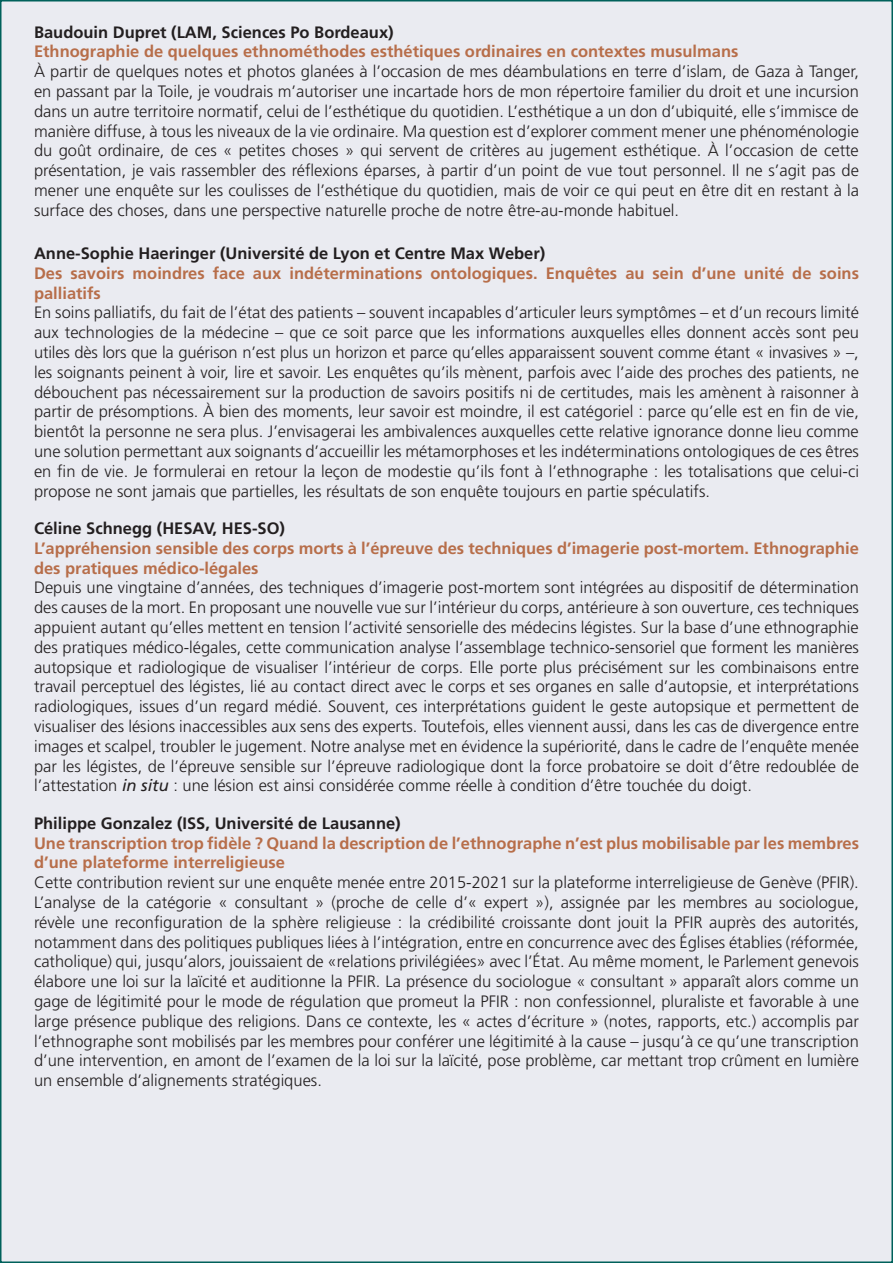
<style>
.page{position:relative;width:893px;height:1263px;background:#fff}
.page>*{position:absolute;margin:0;border:0;box-sizing:border-box;transform-origin:0 0}
.t1{font:300 16.5px/19.8px "Frutiger LT Std";color:#231f20;text-align:justify}
.t2{font:700 16.5px/19.8px "Frutiger LT Std";color:#b76e4a}
.t3{font:700 16.5px "Frutiger LT Std";color:#231f20}
.s1{font-weight:400;font-style:italic}
</style>
<div class="page">
<div style="left:0;top:0;width:893px;height:1263px;background:#eaebf1;border:2px solid #00615b"></div>
<p class="t3" style="left:34px;top:22px;width:361px">Baudouin Dupret (LAM, Sciences Po Bordeaux)</p>
<p class="t2" style="left:34px;top:42px;width:706px">Ethnographie de quelques ethnométhodes esthétiques ordinaires en contextes musulmans</p>
<p class="t1" style="left:34px;top:62px;width:826px">À partir de quelques notes et photos glanées à l’occasion de mes déambulations en terre d’islam, de Gaza à Tanger, en passant par la Toile, je voudrais m’autoriser une incartade hors de mon répertoire familier du droit et une incursion dans un autre territoire normatif, celui de l’esthétique du quotidien. L’esthétique a un don d’ubiquité, elle s’immisce de manière diffuse, à tous les niveaux de la vie ordinaire. Ma question est d’explorer comment mener une phénoménologie du goût ordinaire, de ces « petites choses » qui servent de critères au jugement esthétique. À l’occasion de cette présentation, je vais rassembler des réflexions éparses, à partir d’un point de vue tout personnel. Il ne s’agit pas de mener une enquête sur les coulisses de l’esthétique du quotidien, mais de voir ce qui peut en être dit en restant à la surface des choses, dans une perspective naturelle proche de notre être-au-monde habituel.</p>
<p class="t3" style="left:34px;top:243px;width:513px">Anne-Sophie Haeringer (Université de Lyon et Centre Max Weber)</p>
<p class="t2" style="left:34px;top:263px;width:826px">Des savoirs moindres face aux indéterminations ontologiques. Enquêtes au sein d’une unité de soins palliatifs</p>
<p class="t1" style="left:34px;top:303px;width:827px">En soins palliatifs, du fait de l’état des patients – souvent incapables d’articuler leurs symptômes – et d’un recours limité aux technologies de la médecine – que ce soit parce que les informations auxquelles elles donnent accès sont peu utiles dès lors que la guérison n’est plus un horizon et parce qu’elles apparaissent souvent comme étant « invasives » –, les soignants peinent à voir, lire et savoir. Les enquêtes qu’ils mènent, parfois avec l’aide des proches des patients, ne débouchent pas nécessairement sur la production de savoirs positifs ni de certitudes, mais les amènent à raisonner à partir de présomptions. À bien des moments, leur savoir est moindre, il est catégoriel : parce qu’elle est en fin de vie, bientôt la personne ne sera plus. J’envisagerai les ambivalences auxquelles cette relative ignorance donne lieu comme une solution permettant aux soignants d’accueillir les métamorphoses et les indéterminations ontologiques de ces êtres en fin de vie. Je formulerai en retour la leçon de modestie qu’ils font à l’ethnographe : les totalisations que celui-ci propose ne sont jamais que partielles, les résultats de son enquête toujours en partie spéculatifs.</p>
<p class="t3" style="left:34px;top:518px;width:253px">Céline Schnegg (HESAV, HES-SO)</p>
<p class="t2" style="left:34px;top:538px;width:826px">L’appréhension sensible des corps morts à l’épreuve des techniques d’imagerie post-mortem. Ethnographie des pratiques médico-légales</p>
<p class="t1" style="left:34px;top:578px;width:826px">Depuis une vingtaine d’années, des techniques d’imagerie post-mortem sont intégrées au dispositif de détermination des causes de la mort. En proposant une nouvelle vue sur l’intérieur du corps, antérieure à son ouverture, ces techniques appuient autant qu’elles mettent en tension l’activité sensorielle des médecins légistes. Sur la base d’une ethnographie des pratiques médico-légales, cette communication analyse l’assemblage technico-sensoriel que forment les manières autopsique et radiologique de visualiser l’intérieur de corps. Elle porte plus précisément sur les combinaisons entre travail perceptuel des légistes, lié au contact direct avec le corps et ses organes en salle d’autopsie, et interprétations radiologiques, issues d’un regard médié. Souvent, ces interprétations guident le geste autopsique et permettent de visualiser des lésions inaccessibles aux sens des experts. Toutefois, elles viennent aussi, dans les cas de divergence entre images et scalpel, troubler le jugement. Notre analyse met en évidence la supériorité, dans le cadre de l’enquête menée par les légistes, de l’épreuve sensible sur l’épreuve radiologique dont la force probatoire se doit d’être redoublée de l’attestation <span class="s1">in situ</span> : une lésion est ainsi considérée comme réelle à condition d’être touchée du doigt.</p>
<p class="t3" style="left:34px;top:813px;width:368px">Philippe Gonzalez (ISS, Université de Lausanne)</p>
<p class="t2" style="left:34px;top:833px;width:826px">Une transcription trop fidèle ? Quand la description de l’ethnographe n’est plus mobilisable par les membres d’une plateforme interreligieuse</p>
<p class="t1" style="left:34px;top:873px;width:826px">Cette contribution revient sur une enquête menée entre 2015-2021 sur la plateforme interreligieuse de Genève (PFIR).<br>L’analyse de la catégorie « consultant » (proche de celle d’« expert »), assignée par les membres au sociologue, révèle une reconfiguration de la sphère religieuse : la crédibilité croissante dont jouit la PFIR auprès des autorités, notamment dans des politiques publiques liées à l’intégration, entre en concurrence avec des Églises établies (réformée, catholique) qui, jusqu’alors, jouissaient de «relations privilégiées» avec l’État. Au même moment, le Parlement genevois élabore une loi sur la laïcité et auditionne la PFIR. La présence du sociologue « consultant » apparaît alors comme un gage de légitimité pour le mode de régulation que promeut la PFIR : non confessionnel, pluraliste et favorable à une large présence publique des religions. Dans ce contexte, les « actes d’écriture » (notes, rapports, etc.) accomplis par l’ethnographe sont mobilisés par les membres pour conférer une légitimité à la cause – jusqu’à ce qu’une transcription d’une intervention, en amont de l’examen de la loi sur la laïcité, pose problème, car mettant trop crûment en lumière un ensemble d’alignements stratégiques.</p>
</div>
